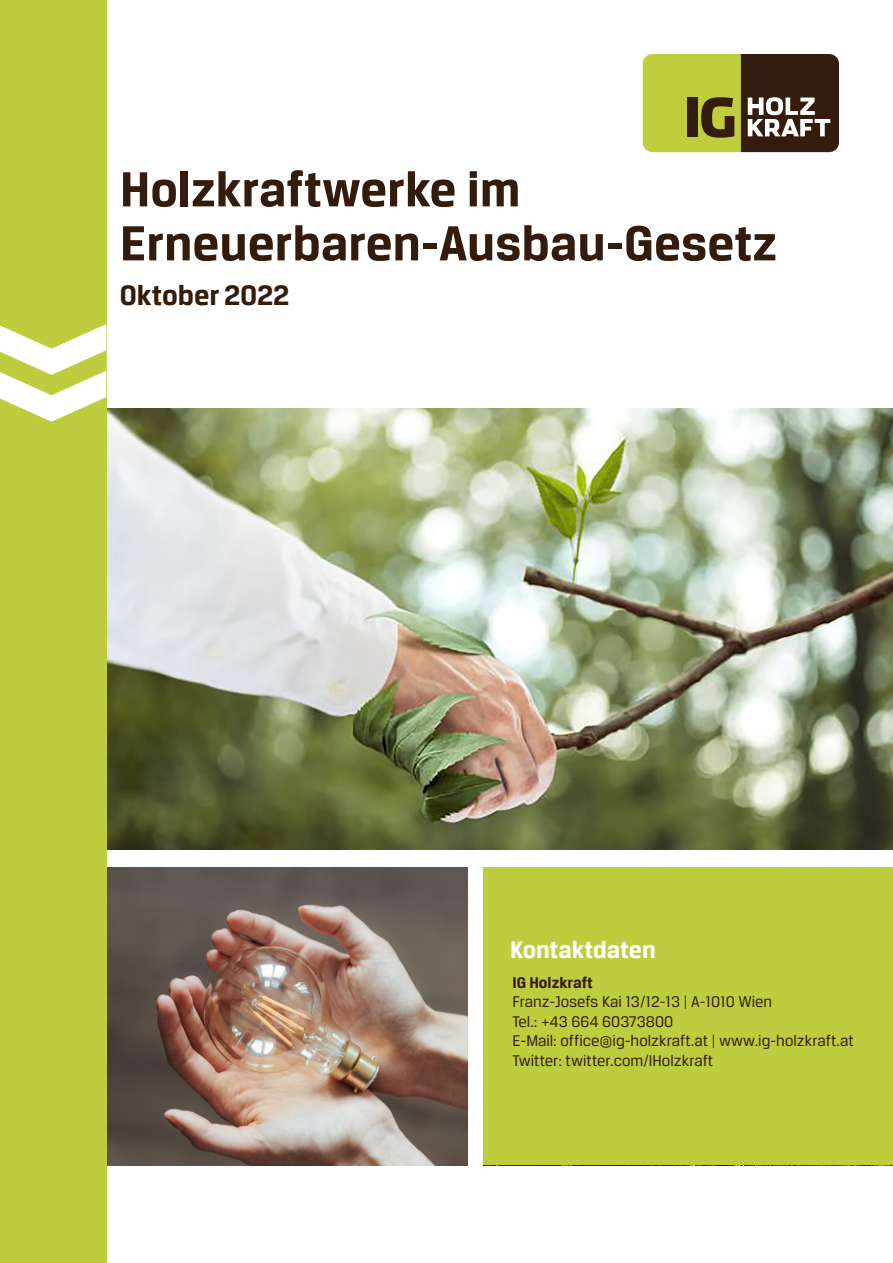
<style>
.page{position:relative;width:893px;height:1263px;background:#fff}
.page>*{position:absolute;margin:0;border:0;box-sizing:border-box;transform-origin:0 0}
.t1{font:700 52.5px "Breuer Text";color:#341c0c}
.t2{font:700 30px "Breuer Text";color:#341c0c}
.t3{font:700 25.5px "Breuer Text";color:#fff}
.t4{font:16.5px/19.5px "Breuer Text";color:#341c0c}
.t5{font:700 16.5px "Breuer Text";color:#341c0c}
</style>
<div class="page">
<img style="left:106px;top:867px;width:362px;height:298px">
<img style="left:106px;top:409px;width:787px;height:441px">
<svg style="left:643px;top:54px;width:196px;height:98px;background:#807b35"></svg>
<div style="left:484px;top:867px;width:409px;height:298px;background:#bdcd3e"></div>
<div style="left:0;top:422px;width:106px;height:841px;background:#bdcd3e"></div>
<svg style="left:0;top:2px;width:106px;height:420px;background:#c5d356"></svg>
<hr style="left:0;top:0;width:106px;height:2px;background:#bdcd3e">
<p class="t1" style="left:120px;top:160px;width:402px">Holzkraftwerke im</p>
<p class="t1" style="left:120px;top:214px;width:658px">Erneuerbaren-Ausbau-Gesetz</p>
<p class="t2" style="left:120px;top:279px;width:171px">Oktober 2022</p>
<p class="t3" style="left:510px;top:936px;width:147px">Kontaktdaten</p>
<p class="t5" style="left:512px;top:973px;width:82px">IG Holzkraft</p>
<p class="t4" style="left:512px;top:992px;width:261px">Franz-Josefs Kai 13/12-13 | A-1010 Wien<br>Tel.: +43 664 60373800</p>
<p class="t4" style="left:512px;top:1031px;width:343px">E-Mail: office@ig-holzkraft.at | www.ig-holzkraft.at</p>
<p class="t4" style="left:512px;top:1050px;width:202px">Twitter: twitter.com/IHolzkraft</p>
</div>
